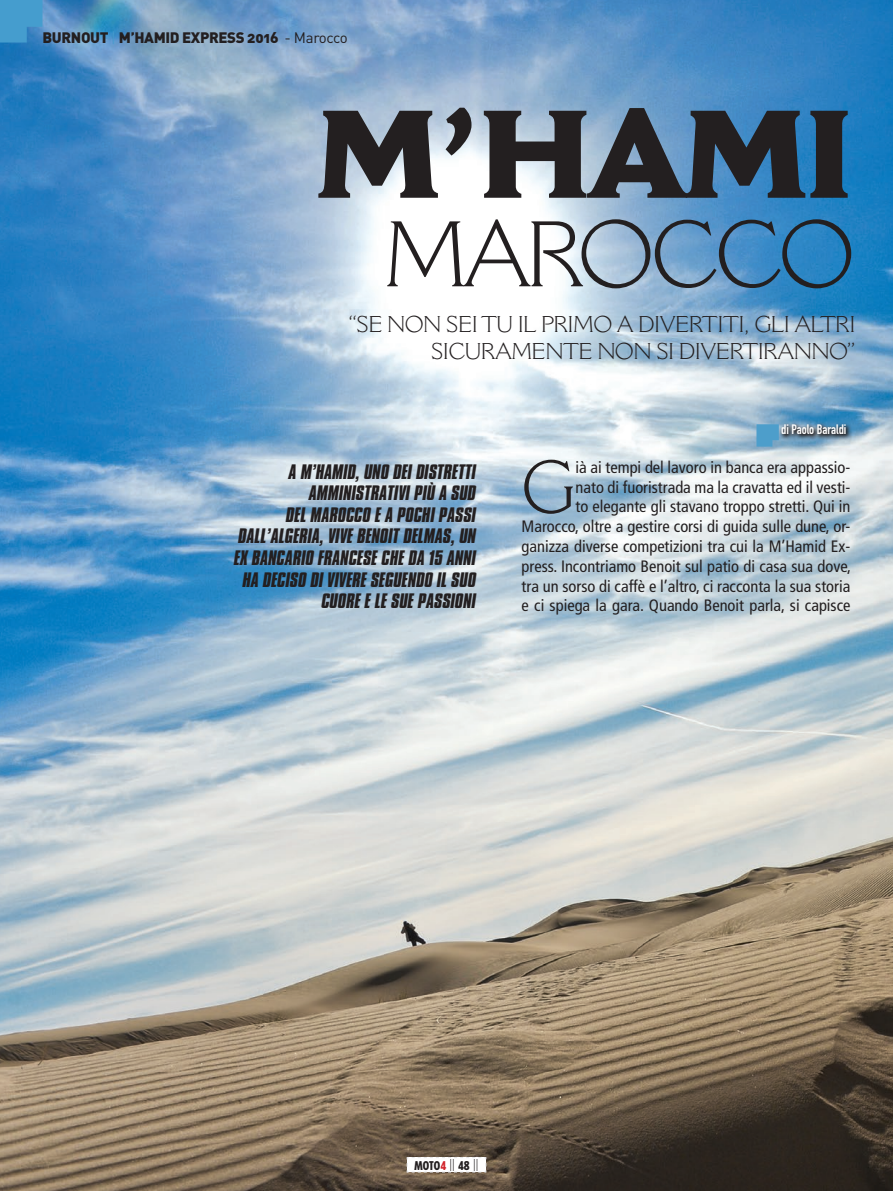
<style>
.page{position:relative;width:893px;height:1191px;background:#fff}
.page>*{position:absolute;margin:0;border:0;box-sizing:border-box;transform-origin:0 0}
.t1{font:800 123px "Cantoria";color:#231f20}
.t2{font:300 91.5px "Cantoria";letter-spacing:-.05em;color:#231f20}
.t3{font:300 72.3px "Cantoria";color:#231f20}
.t4{font:300 22.5px/27px "Cantoria";letter-spacing:-.02em;color:#231f20;text-align:right}
.t5{font:italic 700 18px/21.6px "Compacta BT";color:#231f20;text-align:right}
.t6{font:condensed 16.5px/19.8px "Frutiger";color:#231f20;text-align:right}
.t7{font:15px "DIN Black Alternate";letter-spacing:-.025em;color:#231f20}
.t8{font:13.5px "DIN Engschrift";color:#fff}
.t9{font:800 condensed 12px "Tempo";color:#231f20}
.s1{font-family:"DIN";font-weight:300;color:#459dce}
.s2{font-family:"DIN"}
.s3{color:#d1232a}
.s4{font-family:"Frutiger";font-weight:300}
</style>
<div class="page">
<img style="left:0;top:0;width:893px;height:1191px">
<svg style="left:0;top:0;width:43px;height:43px;background:#4399cc"></svg>
<svg style="left:756px;top:424px;width:23px;height:22px"></svg>
<svg style="left:778px;top:422px;width:74px;height:18px"></svg>
<svg style="left:406px;top:1156px;width:81px;height:16px"></svg>
<p class="t7" style="left:43px;top:27px;width:307px">BURNOUT <span class="s1">|</span> M’HAMID EXPRESS 2016 <span class="s2">- Marocco</span></p>
<h1 class="t1" style="left:315px;top:79px;width:542px">M’HAMI</h1>
<h2 class="t2" style="left:383px;top:199px;width:474px">MAROCCO</h2>
<h3 class="t4" style="left:347px;top:310px;width:512px">“SE NON SEI TU IL PRIMO A DIVERTITI, GLI ALTRI<br>SICURAMENTE NON SI DIVERTIRANNO”</h3>
<p class="t5" style="left:234px;top:461px;width:244px">A M’HAMID, UNO DEI DISTRETTI<br>AMMINISTRATIVI PIÙ A SUD<br>DEL MAROCCO E A POCHI PASSI<br>DALL’ALGERIA, VIVE BENOIT DELMAS, UN<br>EX BANCARIO FRANCESE CHE DA 15 ANNI<br>HA DECISO DI VIVERE SEGUENDO IL SUO<br>CUORE E LE SUE PASSIONI</p>
<p class="t8" style="left:781px;top:422px;width:67px">di Paolo Baraldi</p>
<h3 class="t3" style="left:521px;top:443px;width:56px">G</h3>
<p class="t6" style="left:522px;top:457px;width:331px">ià ai tempi del lavoro in banca era appassio-<br>nato di fuoristrada ma la cravatta ed il vesti-<br>to elegante gli stavano troppo stretti. Qui in Marocco, oltre a gestire corsi di guida sulle dune, or&shy;ganizza diverse competizioni tra cui la M’Hamid Ex&shy;press. Incontriamo Benoit sul patio di casa sua dove, tra un sorso di caffè e l’altro, ci racconta la sua storia e ci spiega la gara. Quando Benoit parla, si capisce</p>
<p class="t9" style="left:415px;top:1157px;width:65px">MOTO<span class="s3">4</span> <span class="s4">||</span> 48 <span class="s4">||</span></p>
</div>
